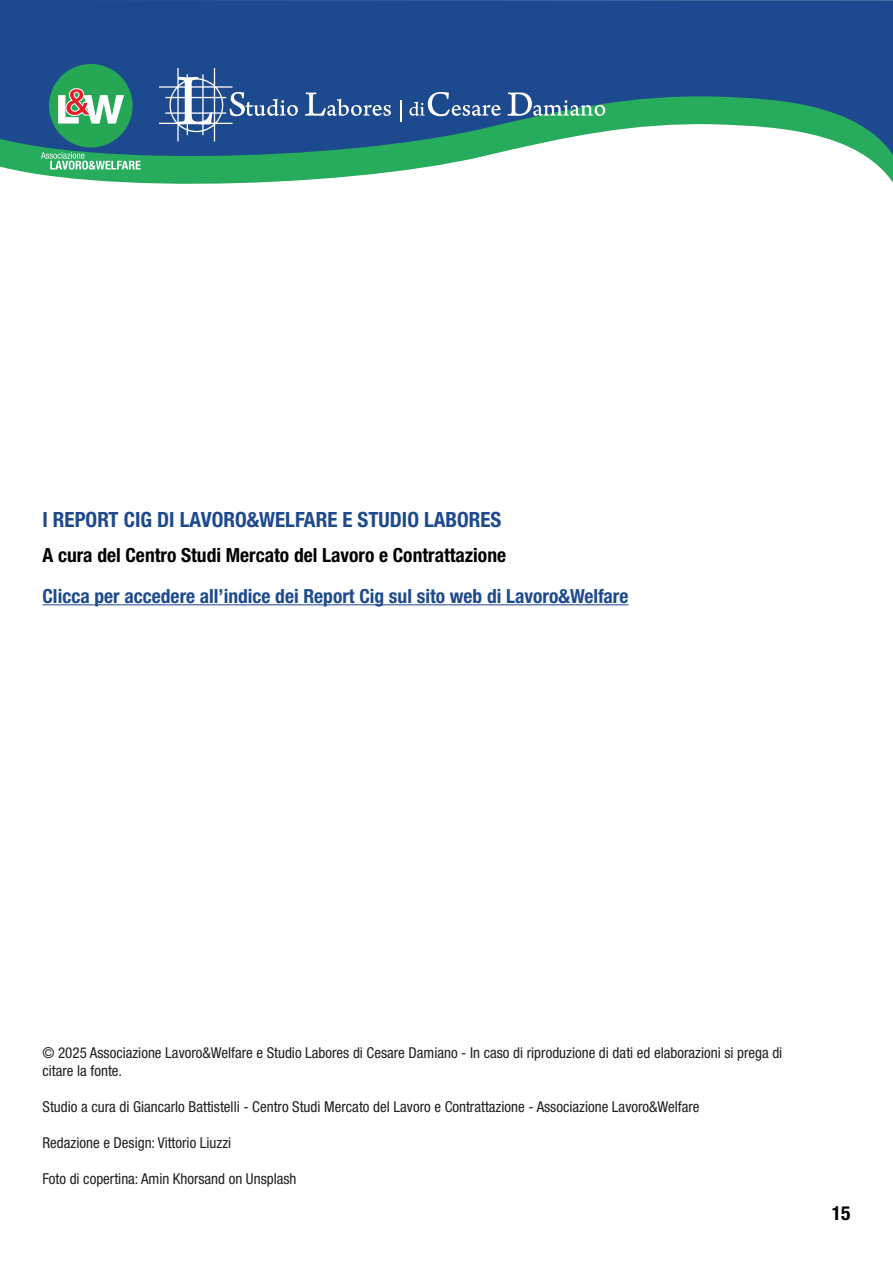
<style>
.page{position:relative;width:893px;height:1263px;background:#fff}
.page>*{position:absolute;margin:0;border:0;box-sizing:border-box;transform-origin:0 0}
.t1{font:700 condensed 21px "Helvetica Neue LT Std";color:#1d498e}
.t2{font:700 condensed 19.5px "Helvetica Neue LT Std";color:#1d498e}
.t3{font:700 condensed 19.5px "Helvetica Neue LT Std";color:#000}
.t4{font:condensed 15px/18px "Helvetica Neue LT Std";color:#231f20}
</style>
<div class="page">
<svg style="left:51px;top:176px;width:842px;height:8px"></svg>
<svg style="left:0;top:0;width:893px;height:176px;background:#3c7095"></svg>
<div style="left:49px;top:64px;width:84px;height:84px;background:#25a756;border-radius:50%"></div>
<svg style="left:58px;top:88px;width:66px;height:36px"></svg>
<svg style="left:41px;top:152px;width:100px;height:18px;background:#64bd8d"></svg>
<svg style="left:159px;top:68px;width:139px;height:73px;background:#40659f"></svg>
<svg style="left:305px;top:92px;width:86px;height:24px;background:#4d6fa6"></svg>
<svg style="left:400px;top:101px;width:1px;height:21px"></svg>
<svg style="left:409px;top:92px;width:92px;height:24px;background:#4b6ea5"></svg>
<svg style="left:507px;top:92px;width:98px;height:24px;background:#527da2"></svg>
<hr style="left:43px;top:604px;width:585px;height:1px;background:#1d498e">
<h1 class="t1" style="left:43px;top:507px;width:460px">I REPORT CIG DI LAVORO&amp;WELFARE E STUDIO LABORES</h1>
<h2 class="t3" style="left:43px;top:543px;width:465px">A cura del Centro Studi Mercato del Lavoro e Contrattazione</h2>
<h2 class="t2" style="left:43px;top:584px;width:587px">Clicca per accedere all’indice dei Report Cig sul sito web di Lavoro&amp;Welfare</h2>
<p class="t4" style="left:43px;top:1044px;width:741px">© 2025 Associazione Lavoro&amp;Welfare e Studio Labores di Cesare Damiano - In caso di riproduzione di dati ed elaborazioni si prega di citare la fonte.</p>
<p class="t4" style="left:43px;top:1098px;width:658px">Studio a cura di Giancarlo Battistelli - Centro Studi Mercato del Lavoro e Contrattazione - Associazione Lavoro&amp;Welfare</p>
<p class="t4" style="left:43px;top:1134px;width:190px">Redazione e Design: Vittorio Liuzzi</p>
<p class="t4" style="left:43px;top:1170px;width:255px">Foto di copertina: Amin Khorsand on Unsplash</p>
<h2 class="t3" style="left:832px;top:1202px;width:20px">15</h2>
</div>
